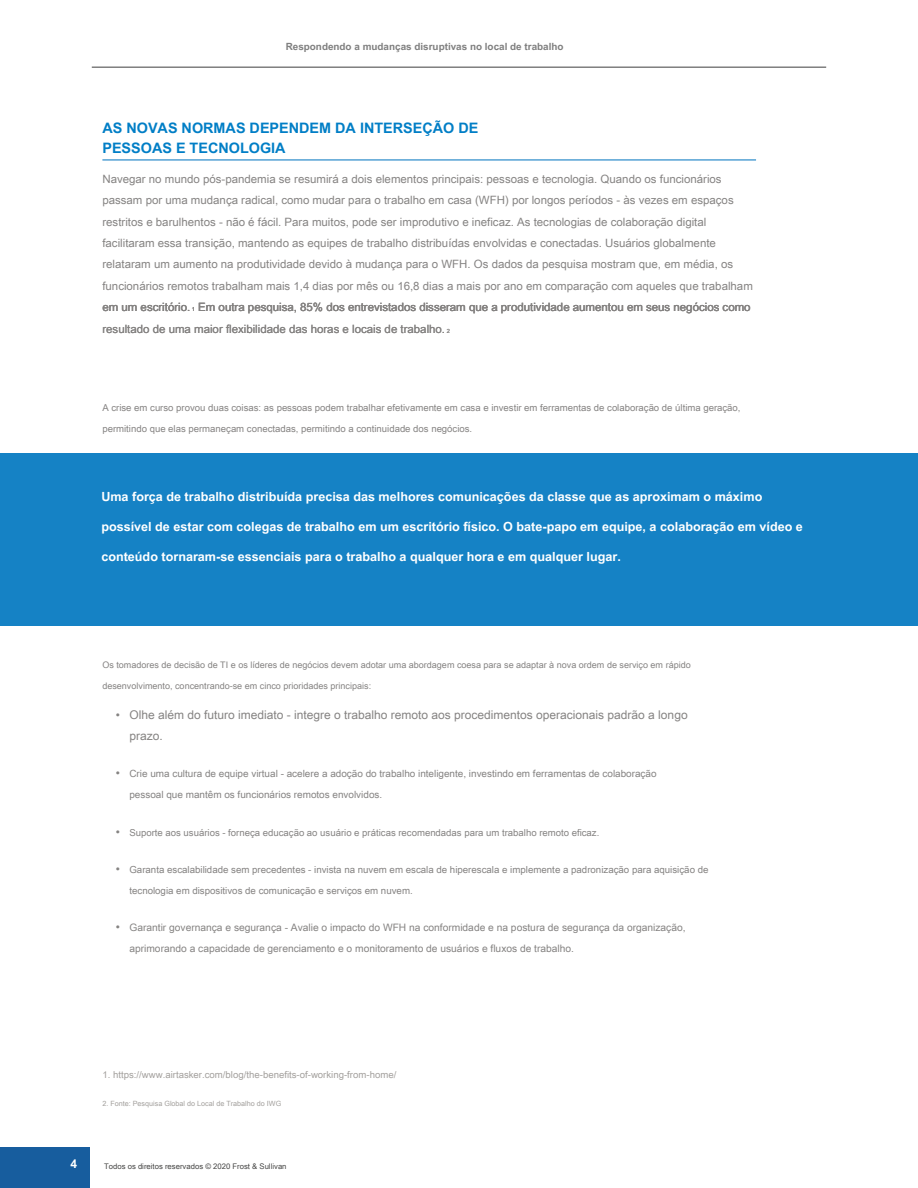
<style>
.page{position:relative;width:918px;height:1188px;background:#fff}
.page>*{position:absolute;margin:0;border:0;box-sizing:border-box;transform-origin:0 0}
.t1{font:700 14.4px/19.5px "Arial Unicode MS";color:#017ec6}
.t2{font:700 12.6px "Arial Unicode MS";color:#fff}
.t3{font:12px/21px "Arial Unicode MS";color:#858382}
.t4{font:700 12px "Arial Unicode MS";color:#fff}
.t5{font:11.4px/21.5px "Arial Unicode MS";color:#858382}
.t6{font:10.2px/21px "Arial Unicode MS";color:#858382}
.t7{font:9.9px/21px "Arial Unicode MS";color:#858382}
.t8{font:700 9.9px "Arial Unicode MS";color:#7f7f7f}
.t9{font:9.75px/21px "Arial Unicode MS";color:#858382}
.t10{font:9.6px/21px "Arial Unicode MS";color:#858382}
.t11{font:9.6px "Arial Unicode MS";color:#a3a09d}
.t12{font:9px "Arial Unicode MS";color:#858382}
.t13{font:7.65px "Arial Unicode MS";color:#464645}
.t14{font:7.2px "Arial Unicode MS";color:#a3a09d}
.s1{font-size:5.7px}
.s2{font-size:12px}
</style>
<div class="page">
<div style="left:0;top:1147px;width:90px;height:41px;background:#175d9e"></div>
<hr style="left:92px;top:66px;width:734px;height:2px;background:#7f7f7f">
<hr style="left:102px;top:159px;width:654px;height:1px;background:#1b82c5">
<div style="left:0;top:453px;width:918px;height:173px;background:#1582c5"></div>
<p class="t8" style="left:286px;top:40px;width:279px">Respondendo a mudanças disruptivas no local de trabalho</p>
<p class="t1" style="left:102px;top:118px;width:378px">AS NOVAS NORMAS DEPENDEM DA INTERSEÇÃO DE<br>PESSOAS E TECNOLOGIA</p>
<p class="t5" style="left:102px;top:167px;width:652px">Navegar no mundo pós-pandemia se resumirá a dois elementos principais: pessoas e tecnologia. Quando os funcionários passam por uma mudança radical, como mudar para o trabalho em casa (WFH) por longos períodos - às vezes em espaços restritos e barulhentos - não é fácil. Para muitos, pode ser improdutivo e ineficaz. As tecnologias de colaboração digital facilitaram essa transição, mantendo as equipes de trabalho distribuídas envolvidas e conectadas. Usuários globalmente relataram um aumento na produtividade devido à mudança para o WFH. Os dados da pesquisa mostram que, em média, os funcionários remotos trabalham mais 1,4 dias por mês ou 16,8 dias a mais por ano em comparação com aqueles que trabalham em um escritório. <span class="s1">1</span> Em outra pesquisa, 85% dos entrevistados disseram que a produtividade aumentou em seus negócios como resultado de uma maior flexibilidade das horas e locais de trabalho. <span class="s1">2</span></p>
<p class="t10" style="left:102px;top:396px;width:640px">A crise em curso provou duas coisas: as pessoas podem trabalhar efetivamente em casa e investir em ferramentas de colaboração de última geração, permitindo que elas permaneçam conectadas, permitindo a continuidade dos negócios.</p>
<p class="t2" style="left:101px;top:488px;width:663px">Uma força de trabalho distribuída precisa das melhores comunicações da classe que as aproximam o máximo</p>
<p class="t2" style="left:101px;top:518px;width:703px">possível de estar com colegas de trabalho em um escritório físico. O bate-papo em equipe, a colaboração em vídeo e</p>
<p class="t2" style="left:101px;top:548px;width:521px">conteúdo tornaram-se essenciais para o trabalho a qualquer hora e em qualquer lugar.</p>
<p class="t12" style="left:102px;top:659px;width:590px">Os tomadores de decisão de TI e os líderes de negócios devem adotar uma abordagem coesa para se adaptar à nova ordem de serviço em rápido</p>
<p class="t12" style="left:102px;top:680px;width:270px">desenvolvimento, concentrando-se em cinco prioridades principais:</p>
<p class="t3" style="left:129px;top:704px;width:560px;text-indent:-14px">• Olhe além do futuro imediato - integre o trabalho remoto aos procedimentos operacionais padrão a longo prazo.</p>
<p class="t7" style="left:129px;top:763px;width:529px;text-indent:-14px"><span class="s2">•</span> Crie uma cultura de equipe virtual - acelere a adoção do trabalho inteligente, investindo em ferramentas de colaboração pessoal que mantêm os funcionários remotos envolvidos.</p>
<p class="t10" style="left:116px;top:821px;width:485px"><span class="s2">•</span> Suporte aos usuários - forneça educação ao usuário e práticas recomendadas para um trabalho remoto eficaz.</p>
<p class="t9" style="left:129px;top:859px;width:581px;text-indent:-14px"><span class="s2">•</span> Garanta escalabilidade sem precedentes - invista na nuvem em escala de hiperescala e implemente a padronização para aquisição de tecnologia em dispositivos de comunicação e serviços em nuvem.</p>
<p class="t6" style="left:129px;top:917px;width:558px;text-indent:-14px"><span class="s2">•</span> Garantir governança e segurança - Avalie o impacto do WFH na conformidade e na postura de segurança da organização, aprimorando a capacidade de gerenciamento e o monitoramento de usuários e fluxos de trabalho.</p>
<p class="t4" style="left:71px;top:1156px;width:8px">4</p>
<p class="t11" style="left:102px;top:1068px;width:295px">1. https://www.airtasker.com/blog/the-benefits-of-working-from-home/</p>
<p class="t14" style="left:102px;top:1099px;width:180px">2. Fonte: Pesquisa Global do Local de Trabalho do IWG</p>
<p class="t13" style="left:104px;top:1161px;width:184px">Todos os direitos reservados © 2020 Frost &amp; Sullivan</p>
</div>
